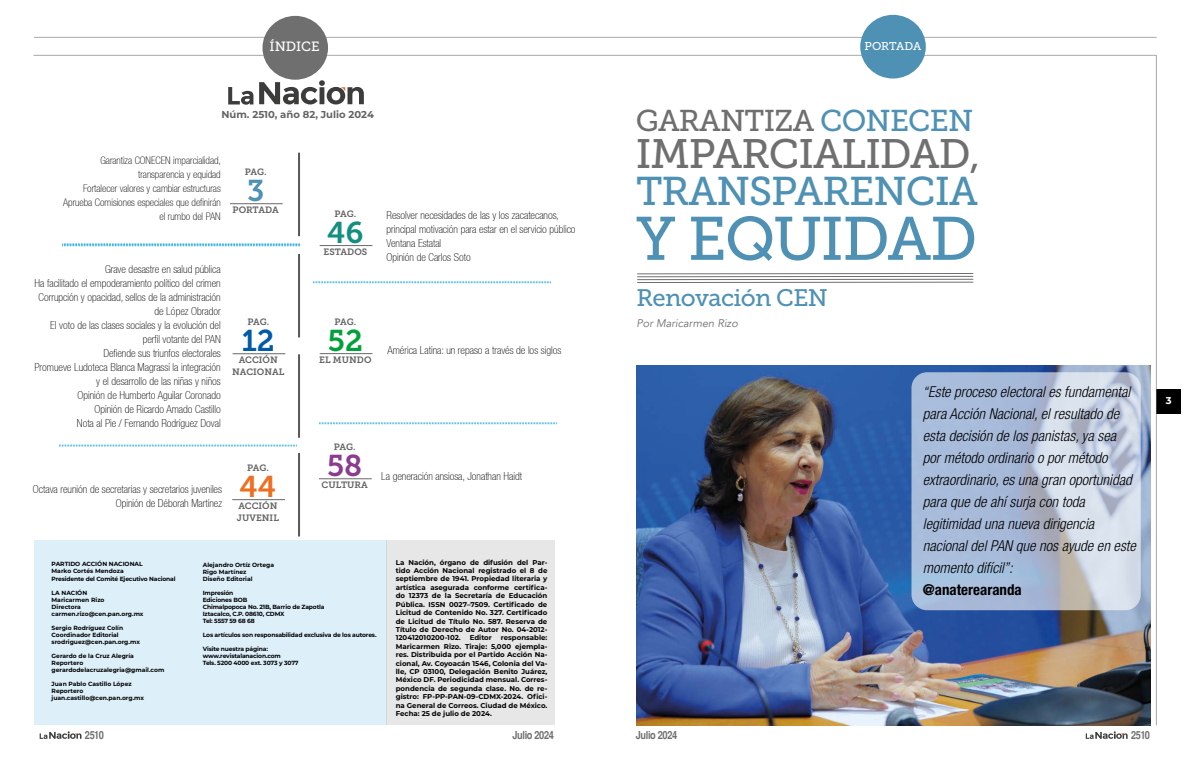
<style>
.page{position:relative;width:1191px;height:766px;background:#fff}
.page>*{position:absolute;margin:0;border:0;box-sizing:border-box;transform-origin:0 0}
.t1{font:61px "Museo Slab 500";letter-spacing:-.025em;color:#4e91b4}
.t2{font:41px "Museo Slab 500";letter-spacing:-.025em;color:#706f6f}
.t3{font:40px "Museo Slab 500";letter-spacing:-.025em;color:#4e91b4}
.t4{font:30px "Museo Slab 500";letter-spacing:-.025em;color:#706f6f}
.t5{font:29.9px "Museo Slab 700";color:#00a13a}
.t6{font:29.9px "Museo Slab 700";color:#138f81}
.t7{font:29.9px "Museo Slab 700";color:#ed6f21}
.t8{font:29.9px "Museo Slab 700";color:#005aa7}
.t9{font:29.9px "Museo Slab 700";color:#8c3c8f}
.t10{font:29.9px "Museo Slab 700";color:#4e91b4}
.t11{font:23.8px "Museo Slab 500";letter-spacing:-.025em;color:#4e91b4}
.t12{font:italic 300 condensed 15px/22px "Helvetica Neue LT Std";color:#000}
.t13{font:700 condensed 15px "Helvetica Neue LT Std";color:#000}
.t14{font:13.4px "Museo Slab 500";color:#fff}
.t15{font:11.3px "Museo Slab 500";letter-spacing:-.01em;color:#fff}
.t16{font:700 condensed 11.2px "Helvetica";letter-spacing:-.03em;color:#706f6f}
.t17{font:100 condensed 11px/14px "Helvetica 37";color:#000;text-align:right}
.t18{font:italic 11px "Avenir";color:#706f6f}
.t19{font:100 condensed 10.5px/14px "Helvetica 37";color:#000;text-align:right}
.t20{font:700 10px "Montserrat";color:#646363}
.t21{font:700 9.9px "Montserrat";color:#fff}
.t22{font:9.1px/12px "Museo Slab 700";color:#646363}
.t23{font:700 7px/8.4px "Montserrat";color:#000;text-align:justify}
.t24{font:700 6px/7px "Montserrat";letter-spacing:-.005em;color:#000}
.t25{font:700 6px/7px "Montserrat";letter-spacing:-.025em;color:#000}
.s1{color:#4e91b4}
.s2{font-size:40px}
</style>
<div class="page">
<hr style="left:34px;top:37px;width:1122px;height:1px;background:#706f6f">
<hr style="left:34px;top:55px;width:1122px;height:1px;background:#706f6f">
<div style="left:1156px;top:388px;width:25px;height:25px;background:#000"></div>
<svg style="left:1085px;top:731px;width:42px;height:7px"></svg>
<hr style="left:1156px;top:55px;width:1px;height:670px;background:#706f6f">
<svg style="left:313px;top:281px;width:238px;height:2px"></svg>
<svg style="left:319px;top:422px;width:237px;height:2px"></svg>
<svg style="left:59px;top:444px;width:238px;height:2px"></svg>
<svg style="left:62px;top:243px;width:238px;height:3px"></svg>
<svg style="left:228px;top:87px;width:25px;height:18px"></svg>
<svg style="left:259px;top:80px;width:105px;height:24px"></svg>
<div style="left:262px;top:16px;width:66px;height:64px;background:#706f6f;border-radius:50%"></div>
<div style="left:34px;top:540px;width:352px;height:185px;background:#ddf0fa"></div>
<div style="left:386px;top:540px;width:169px;height:185px;background:#e7e7e7"></div>
<svg style="left:40px;top:731px;width:41px;height:7px"></svg>
<svg style="left:298px;top:152px;width:2px;height:84px"></svg>
<svg style="left:298px;top:254px;width:2px;height:83px"></svg>
<svg style="left:298px;top:354px;width:2px;height:83px"></svg>
<svg style="left:298px;top:453px;width:2px;height:83px"></svg>
<hr style="left:230px;top:203px;width:53px;height:1px;background:#000">
<hr style="left:320px;top:245px;width:52px;height:1px;background:#000">
<div style="left:860px;top:15px;width:65px;height:63px;background:#4e91b4;border-radius:50%"></div>
<hr style="left:232px;top:353px;width:53px;height:1px;background:#000">
<hr style="left:319px;top:478px;width:53px;height:1px;background:#000">
<hr style="left:232px;top:499px;width:53px;height:1px;background:#000">
<hr style="left:320px;top:353px;width:52px;height:1px;background:#000">
<svg style="left:637px;top:273px;width:336px;height:10px"></svg>
<img style="left:636px;top:365px;width:514px;height:360px">
<svg style="left:911px;top:372px;width:229px;height:238px;fill:#a9bcdb"></svg>
<p class="t14" style="left:269px;top:39px;width:52px">ÍNDICE</p>
<p class="t20" style="left:221px;top:107px;width:154px">Núm. 2510, año 82, Julio 2024</p>
<p class="t19" style="left:63px;top:153px;width:159px">Garantiza CONECEN imparcialidad, transparencia y equidad<br>Fortalecer valores y cambiar estructuras<br>Aprueba Comisiones especiales que definirán el rumbo del PAN</p>
<p class="t22" style="left:245px;top:165px;width:23px">PAG.</p>
<h3 class="t10" style="left:247px;top:173px;width:19px">3</h3>
<p class="t22" style="left:233px;top:203px;width:48px">PORTADA</p>
<p class="t17" style="left:35px;top:262px;width:188px">Grave desastre en salud pública<br>Ha facilitado el empoderamiento político del crimen Corrupción y opacidad, sellos de la administración de López Obrador<br>El voto de las clases sociales y la evolución del perfil votante del PAN<br>Defiende sus triunfos electorales<br>Promueve Ludoteca Blanca Magrassi la integración y el desarrollo de las niñas y niños<br>Opinión de Humberto Aguilar Coronado<br>Opinión de Ricardo Amado Castillo<br>Nota al Pie / Fernando Rodríguez Doval</p>
<p class="t22" style="left:247px;top:316px;width:23px">PAG.</p>
<h3 class="t8" style="left:242px;top:324px;width:34px">12</h3>
<p class="t22" style="left:232px;top:354px;width:54px;text-align:center">ACCIÓN<br>NACIONAL</p>
<p class="t22" style="left:334px;top:208px;width:23px">PAG.</p>
<h3 class="t6" style="left:327px;top:216px;width:38px">46</h3>
<p class="t22" style="left:323px;top:246px;width:45px">ESTADOS</p>
<p class="t17" style="left:386px;top:208px;width:191px;text-align:left">Resolver necesidades de las y los zacatecanos, principal motivación para estar en el servicio público Ventana Estatal<br>Opinión de Carlos Soto</p>
<p class="t22" style="left:334px;top:315px;width:23px">PAG.</p>
<h3 class="t5" style="left:328px;top:323px;width:36px">52</h3>
<p class="t22" style="left:319px;top:353px;width:54px">EL MUNDO</p>
<p class="t17" style="left:387px;top:343px;width:175px">América Latina: un repaso a través de los siglos</p>
<p class="t17" style="left:33px;top:482px;width:190px">Octava reunión de secretarias y secretarios juveniles<br>Opinión de Déborah Martínez</p>
<p class="t22" style="left:247px;top:462px;width:23px">PAG.</p>
<h3 class="t7" style="left:239px;top:469px;width:38px">44</h3>
<p class="t22" style="left:237px;top:500px;width:44px">ACCIÓN<br>JUVENIL</p>
<p class="t22" style="left:334px;top:441px;width:23px">PAG.</p>
<h3 class="t9" style="left:327px;top:449px;width:37px">58</h3>
<p class="t22" style="left:321px;top:479px;width:48px">CULTURA</p>
<p class="t17" style="left:381px;top:469px;width:142px">La generación ansiosa, Jonathan Haidt</p>
<p class="t24" style="left:52px;top:560px;width:126px">PARTIDO ACCIÓN NACIONAL<br>Marko Cortés Mendoza<br>Presidente del Comité Ejecutivo Nacional</p>
<p class="t24" style="left:52px;top:588px;width:93px">LA NACIÓN<br>Maricarmen Rizo<br>Directora carmen.rizo@cen.pan.org.mx</p>
<p class="t24" style="left:52px;top:623px;width:90px">Sergio Rodríguez Colín<br>Coordinador Editorial srodriguez@cen.pan.org.mx</p>
<p class="t24" style="left:52px;top:651px;width:114px">Gerardo de la Cruz Alegría<br>Reportero gerardodelacruzalegria@gmail.com</p>
<p class="t24" style="left:52px;top:679px;width:94px">Juan Pablo Castillo López<br>Reportero juan.castillo@cen.pan.org.mx</p>
<p class="t24" style="left:203px;top:560px;width:73px">Alejandro Ortíz Ortega<br>Rigo Martínez<br>Diseño Editorial</p>
<p class="t25" style="left:203px;top:588px;width:123px">Impresión<br>Ediciones BOB<br>Chimalpopoca No. 21B, Barrio de Zapotla<br>Iztacalco, C.P. 08610, CDMX<br>Tel: 5557 59 68 68</p>
<p class="t25" style="left:203px;top:630px;width:175px">Los artículos son responsabilidad exclusiva de los autores.</p>
<p class="t25" style="left:203px;top:644px;width:97px">Visite nuestra página: www.revistalanacion.com<br>Tels. 5200 4000 ext. 3073 y 3077</p>
<p class="t23" style="left:396px;top:557px;width:153px">La Nación, órgano de difusión del Par&shy;tido Acción Nacional registrado el 8 de septiembre de 1941. Propiedad literaria y artística asegurada conforme certifica&shy;do 12373 de la Secretaría de Educación Pública. ISSN 0027–7509. Certificado de Licitud de Contenido No. 327. Certificado de Licitud de Título No. 587. Reserva de Título de Derecho de Autor No. 04-2012- 120412010200-102.</p>
<p class="t23" style="left:470px;top:633px;width:24px">Editor</p>
<p class="t23" style="left:396px;top:633px;width:153px;text-indent:105px">responsable:<br>Maricarmen Rizo. Tiraje: 5,000 ejempla&shy;res. Distribuida por el Partido Acción Na&shy;cional, Av. Coyoacán 1546, Colonia del Va&shy;lle, CP 03100, Delegación Benito Juárez, México DF. Periodicidad mensual. Corres&shy;pondencia de segunda clase. No. de re&shy;gistro: FP-PP-PAN-09-CDMX-2024. Ofici&shy;na General de Correos. Ciudad de México.<br>Fecha: 25 de julio de 2024.</p>
<p class="t16" style="left:85px;top:728px;width:21px">2510</p>
<p class="t16" style="left:512px;top:728px;width:43px">Julio 2024</p>
<p class="t15" style="left:864px;top:39px;width:58px">PORTADA</p>
<h3 class="t4" style="left:636px;top:104px;width:339px">GARANTIZA <span class="s1">CONECEN</span></h3>
<h2 class="t2" style="left:636px;top:131px;width:346px">IMPARCIALIDAD<span class="s2">,</span></h2>
<h3 class="t3" style="left:636px;top:169px;width:343px">TRANSPARENCIA</h3>
<h1 class="t1" style="left:636px;top:205px;width:343px">Y EQUIDAD</h1>
<h3 class="t11" style="left:636px;top:284px;width:193px">Renovación CEN</h3>
<p class="t18" style="left:636px;top:316px;width:103px">Por Maricarmen Rizo</p>
<p class="t12" style="left:923px;top:381px;width:214px">“Este proceso electoral es fundamental para Acción Nacional, el resultado de esta decisión de los panistas, ya sea por método ordinario o por método extraordinario, es una gran oportunidad para que de ahí surja con toda legitimidad una nueva dirigencia nacional del PAN que nos ayude en este momento difícil”:</p>
<h3 class="t13" style="left:923px;top:580px;width:100px">@anaterearanda</h3>
<p class="t21" style="left:1165px;top:393px;width:7px">3</p>
<p class="t16" style="left:636px;top:728px;width:43px">Julio 2024</p>
<p class="t16" style="left:1131px;top:728px;width:21px">2510</p>
</div>
